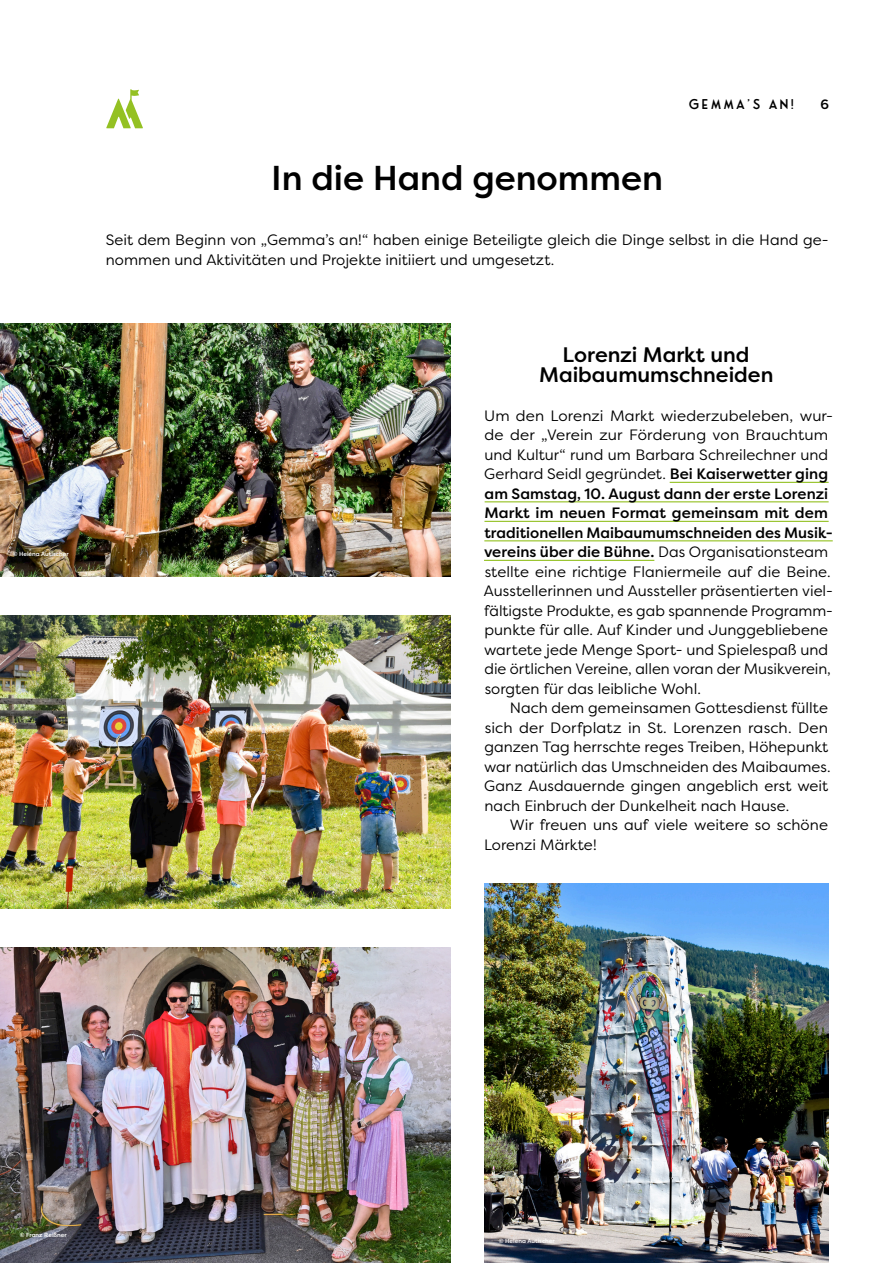
<style>
.page{position:relative;width:893px;height:1263px;background:#fff}
.page>*{position:absolute;margin:0;border:0;box-sizing:border-box;transform-origin:0 0}
.t1{font:500 34.5px "Filson Pro";color:#000}
.Fließtext{font:500 21px "Filson Pro";color:#000}
.Fließtext-2{font:15px/19.5px "Filson Pro";letter-spacing:.005em;color:#000}
.t2{font:13.5px "Fonseca Rounded";letter-spacing:.15em;color:#000}
.t3{font:500 13.5px "Filson Pro";color:#000}
.t4{font:500 6px "Filson Pro";color:#fff}
.s1{font-weight:500}
</style>
<div class="page">
<svg style="left:106px;top:89px;width:37px;height:39px"></svg>
<img style="left:0;top:323px;width:450px;height:254px">
<img style="left:0;top:616px;width:451px;height:292px">
<hr style="left:670px;top:482px;width:159px;height:1px;background:#94c123">
<hr style="left:485px;top:501px;width:344px;height:1px;background:#94c123">
<hr style="left:484px;top:521px;width:345px;height:1px;background:#94c123">
<hr style="left:484px;top:540px;width:349px;height:1px;background:#94c123">
<hr style="left:484px;top:560px;width:170px;height:1px;background:#94c123">
<img style="left:485px;top:884px;width:344px;height:379px">
<img style="left:0;top:947px;width:451px;height:316px">
<p class="t4" style="left:13px;top:550px;width:57px">© Helena Autischer</p>
<p class="t2" style="left:689px;top:96px;width:107px">GEMMA’S AN!</p>
<p class="t3" style="left:820px;top:95px;width:11px">6</p>
<p class="t1" style="left:271px;top:154px;width:393px">In die Hand genommen</p>
<p class="Fließtext-2" style="left:106px;top:230px;width:724px">Seit dem Beginn von „Gemma’s an!“ haben einige Beteiligte gleich die Dinge selbst in die Hand ge&shy;nommen und Aktivitäten und Projekte initiiert und umgesetzt.</p>
<p class="Fließtext" style="left:563px;top:340px;width:188px">Lorenzi Markt und</p>
<p class="Fließtext" style="left:539px;top:360px;width:236px">Maibaumumschneiden</p>
<p class="Fließtext-2" style="left:484px;top:405px;width:351px">Um den Lorenzi Markt wiederzubeleben, wur&shy;de der „Verein zur Förderung von Brauchtum und Kultur“ rund um Barbara Schreilechner und Gerhard Seidl gegründet. <span class="s1">Bei Kaiserwetter ging am Samstag, 10. August dann der erste Lorenzi Markt im neuen Format gemeinsam mit dem traditionellen Maibaumumschneiden des Musik&shy;vereins über die Bühne.</span> Das Organisationsteam stellte eine richtige Flaniermeile auf die Beine.<br>Ausstellerinnen und Aussteller präsentierten viel&shy;fältigste Produkte, es gab spannende Programm&shy;punkte für alle. Auf Kinder und Junggebliebene wartete jede Menge Sport- und Spielespaß und die örtlichen Vereine, allen voran der Musikverein, sorgten für das leibliche Wohl.</p>
<p class="Fließtext-2" style="left:484px;top:698px;width:348px;text-indent:26px">Nach dem gemeinsamen Gottesdienst füllte sich der Dorfplatz in St. Lorenzen rasch. Den ganzen Tag herrschte reges Treiben, Höhepunkt war natürlich das Umschneiden des Maibaumes.<br>Ganz Ausdauernde gingen angeblich erst weit nach Einbruch der Dunkelheit nach Hause.</p>
<p class="Fließtext-2" style="left:484px;top:815px;width:345px;text-indent:26px">Wir freuen uns auf viele weitere so schöne<br>Lorenzi Märkte!</p>
<p class="t4" style="left:20px;top:1231px;width:48px">© Franz Reißner</p>
<p class="t4" style="left:499px;top:1236px;width:57px">© Helena Autischer</p>
</div>
